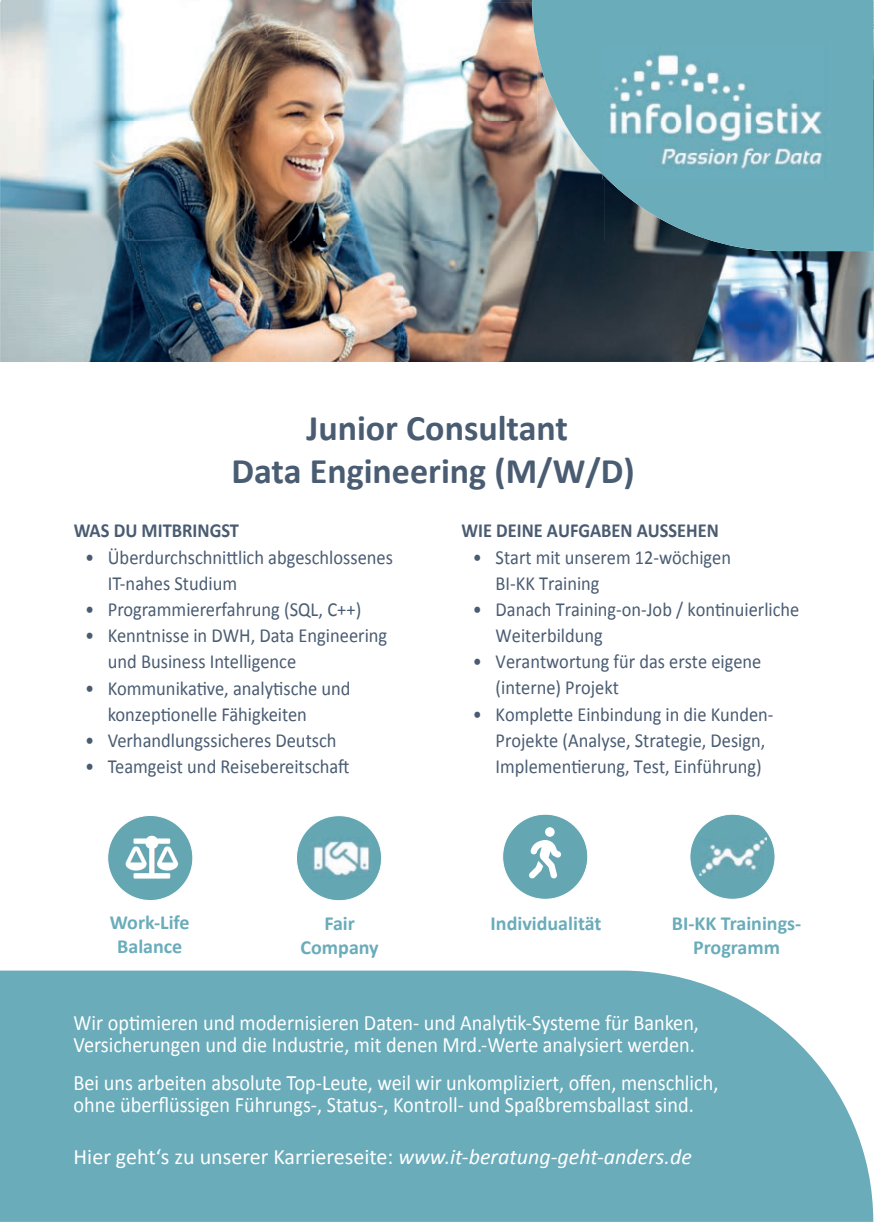
<style>
.page{position:relative;width:874px;height:1225px;background:#fff}
.page>*{position:absolute;margin:0;border:0;box-sizing:border-box;transform-origin:0 0}
.t1{font:700 36px/43.2px "Calibri";color:#4a5c72;text-align:center}
.t2{font:22px/22px "Calibri";color:#fff;scale:.92 1}
.t3{font:22px "Calibri";color:#fff}
.t4{font:20px/26.2px "Calibri";color:#4a5c72;scale:.92 1}
.t5{font:700 20px/24px "Calibri";color:#6aacba;text-align:center}
.t6{font:700 20px "Calibri";color:#4a5c72;scale:.92 1}
.s1{font-style:italic}
</style>
<div class="page">
<img style="left:1px;top:0;width:268px;height:2px">
<img style="left:269px;top:0;width:262px;height:2px">
<img style="left:872px;top:0;width:1px;height:362px">
<img style="left:1px;top:2px;width:530px;height:240px">
<img style="left:872px;top:2px;width:1px;height:240px">
<img style="left:604px;top:251px;width:67px;height:111px">
<img style="left:671px;top:251px;width:67px;height:111px">
<img style="left:1px;top:242px;width:603px;height:120px">
<img style="left:738px;top:251px;width:134px;height:111px">
<div style="left:0;top:970px;width:872px;height:251px;background:#6aacba"></div>
<svg style="left:531px;top:0;width:341px;height:251px;background:#6598a4"></svg>
<img style="left:602px;top:46px;width:228px;height:133px">
<div style="left:296px;top:815px;width:85px;height:85px;background:#65a6b3;border-radius:50%"></div>
<img style="left:311px;top:837px;width:59px;height:39px">
<div style="left:108px;top:815px;width:85px;height:85px;background:#65a6b3;border-radius:50%"></div>
<img style="left:125px;top:835px;width:54px;height:44px">
<div style="left:502px;top:814px;width:85px;height:85px;background:#65a6b3;border-radius:50%"></div>
<svg style="left:690px;top:814px;width:85px;height:85px"></svg>
<svg style="left:529px;top:827px;width:32px;height:51px"></svg>
<img style="left:699px;top:837px;width:67px;height:38px">
<h1 class="t1" style="left:231px;top:406px;width:404px">Junior Consultant<br>Data Engineering (M/W/D)</h1>
<p class="t6" style="left:74px;top:518px;width:181px">WAS DU MITBRINGST</p>
<p class="t4" style="left:108px;top:544px;width:311px;text-indent:-23px">• Überdurchschnittlich abgeschlossenes<br>IT-nahes Studium</p>
<p class="t4" style="left:85px;top:596px;width:301px">• Programmiererfahrung (SQL, C++)</p>
<p class="t4" style="left:108px;top:622px;width:305px;text-indent:-23px">• Kenntnisse in DWH, Data Engineering und Business Intelligence</p>
<p class="t4" style="left:108px;top:675px;width:265px;text-indent:-23px">• Kommunikative, analytische und konzeptionelle Fähigkeiten</p>
<p class="t4" style="left:85px;top:727px;width:275px">• Verhandlungssicheres Deutsch</p>
<p class="t4" style="left:85px;top:753px;width:289px">• Teamgeist und Reisebereitschaft</p>
<p class="t6" style="left:461px;top:518px;width:281px">WIE DEINE AUFGABEN AUSSEHEN</p>
<p class="t4" style="left:495px;top:544px;width:257px;text-indent:-23px">• Start mit unserem 12-wöchigen<br>BI-KK Training</p>
<p class="t4" style="left:495px;top:596px;width:331px;text-indent:-23px">• Danach Training-on-Job / kontinuierliche<br>Weiterbildung</p>
<p class="t4" style="left:495px;top:648px;width:290px;text-indent:-23px">• Verantwortung für das erste eigene (interne) Projekt</p>
<p class="t4" style="left:495px;top:701px;width:303px;text-indent:-23px">• Komplette Einbindung in die Kunden-<br>Projekte (Analyse, Strategie, Design,<br>Implementierung, Test, Einführung)</p>
<p class="t5" style="left:110px;top:910px;width:81px">Work-Life<br>Balance</p>
<p class="t5" style="left:324px;top:911px;width:32px">Fair</p>
<p class="t5" style="left:490px;top:911px;width:112px">Individualität</p>
<p class="t5" style="left:300px;top:935px;width:80px">Company</p>
<p class="t5" style="left:671px;top:911px;width:131px">BI-KK Trainings-<br>Programm</p>
<p class="t2" style="left:74px;top:1011px;width:681px">Wir optimieren und modernisieren Daten- und Analytik-Systeme für Banken,<br>Versicherungen und die Industrie, mit denen Mrd.-Werte analysiert werden.</p>
<p class="t2" style="left:74px;top:1071px;width:702px">Bei uns arbeiten absolute Top-Leute, weil wir unkompliziert, offen, menschlich, ohne überflüssigen Führungs-, Status-, Kontroll- und Spaßbremsballast sind.</p>
<p class="t3" style="left:74px;top:1142px;width:619px">Hier geht‘s zu unserer Karriereseite: <span class="s1">www.it-beratung-geht-anders.de</span></p>
</div>
